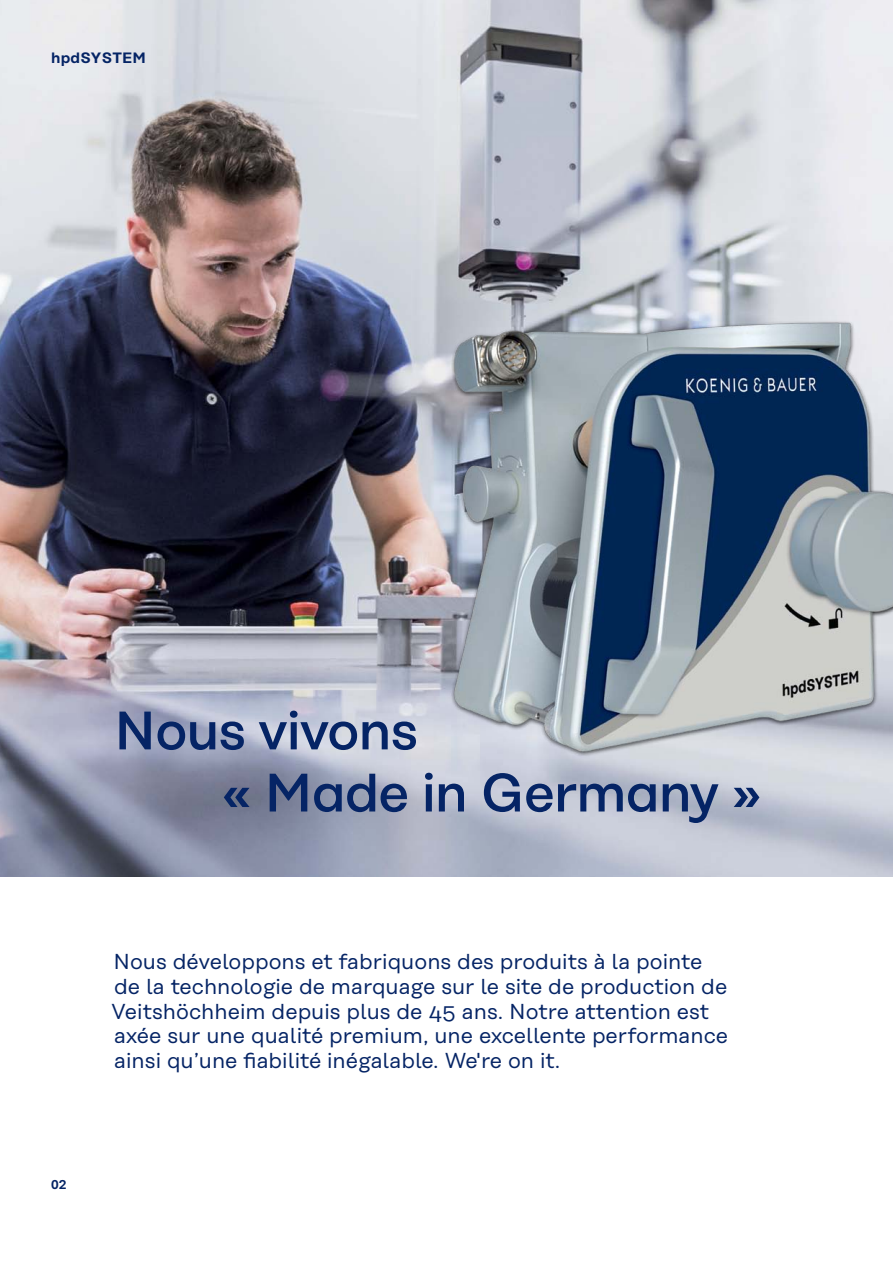
<style>
.page{position:relative;width:893px;height:1263px;background:#fff}
.page>*{position:absolute;margin:0;border:0;box-sizing:border-box;transform-origin:0 0}
.t1{font:500 54px/62.1px "Koenig&Bauer H";letter-spacing:-.02em;color:#052465}
.t2{font:21.6px/24.9px "Koenig&Bauer T";color:#052465}
.t3{font:600 15px "Koenig&Bauer H";letter-spacing:.015em;color:#052465}
.t4{font:600 12.75px "Koenig&Bauer H";color:#052465}
</style>
<div class="page">
<img style="left:0;top:0;width:893px;height:877px">
<img style="left:341px;top:242px;width:552px;height:543px">
<p class="t3" style="left:51px;top:49px;width:96px">hpdSYSTEM</p>
<h1 class="t1" style="left:221px;top:700px;width:543px;text-indent:-107px">Nous vivons<br>« Made in Germany »</h1>
<p class="t4" style="left:51px;top:1177px;width:17px">02</p>
<p class="t2" style="left:111px;top:949px;width:619px">Nous développons et fabriquons des produits à la pointe de la technologie de marquage sur le site de production de Veitshöchheim depuis plus de 45 ans. Notre attention est axée sur une qualité premium, une excellente performance ainsi qu’une fiabilité inégalable. We're on it.</p>
</div>
